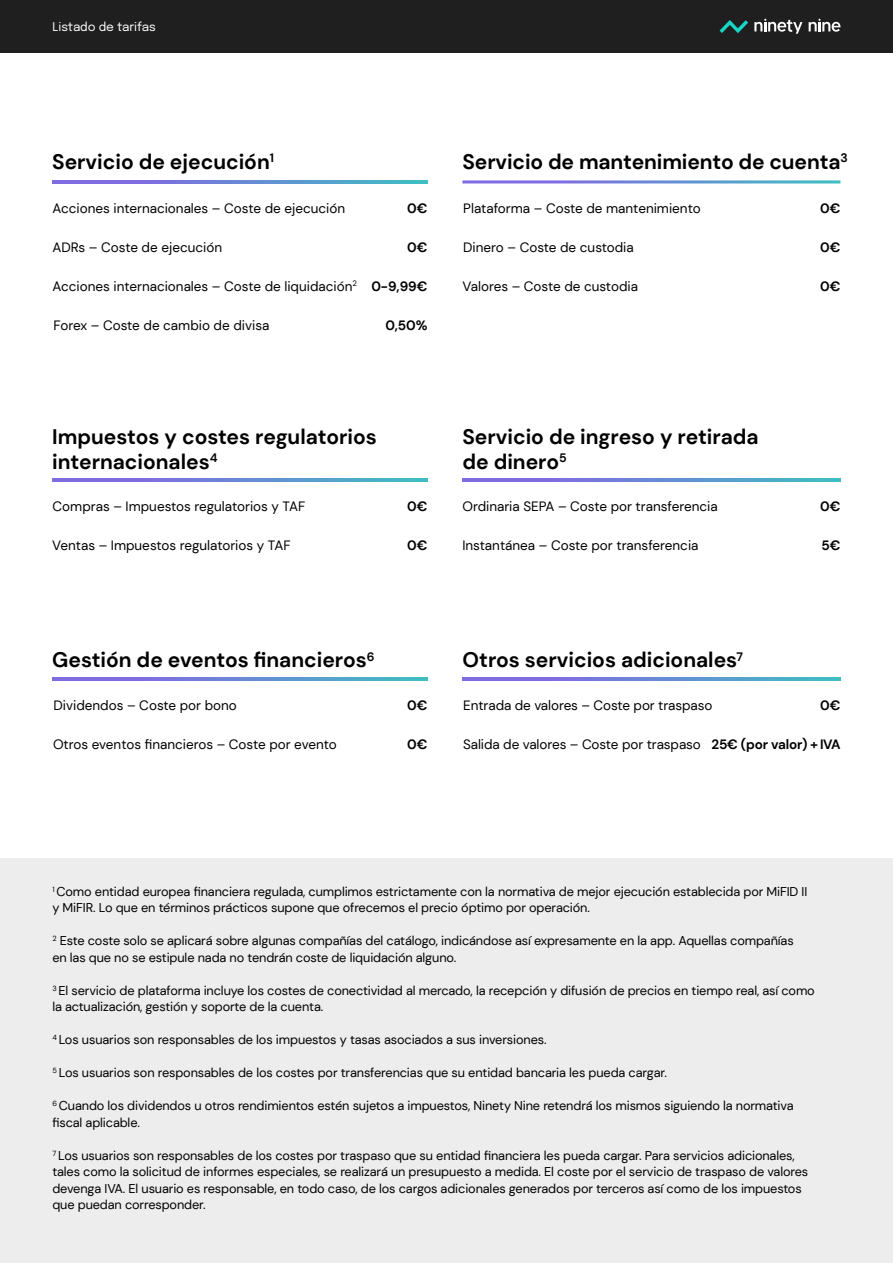
<style>
.page{position:relative;width:893px;height:1263px;background:#fff}
.page>*{position:absolute;margin:0;border:0;box-sizing:border-box;transform-origin:0 0}
.t1{font:700 21px/25.2px "DM Sans";color:#000}
.t2{font:13.5px "DM Sans";color:#000}
.t3{font:700 13.5px "DM Sans";letter-spacing:-.01em;color:#000}
.t4{font:12.75px/16.5px "DM Sans";letter-spacing:-.01em;color:#000}
.t5{font:12px "Epilogue";color:#fff}
</style>
<div class="page">
<div style="left:0;top:0;width:893px;height:52px;background:#1f1f1f"></div>
<div style="left:0;top:858px;width:893px;height:405px;background:#ededed"></div>
<svg style="left:754px;top:19px;width:48px;height:15px"></svg>
<svg style="left:809px;top:19px;width:31px;height:13px"></svg>
<svg style="left:719px;top:20px;width:29px;height:13px"></svg>
<svg style="left:52px;top:180px;width:376px;height:3px"></svg>
<svg style="left:462px;top:180px;width:378px;height:3px"></svg>
<svg style="left:52px;top:479px;width:376px;height:3px"></svg>
<svg style="left:462px;top:479px;width:378px;height:3px"></svg>
<svg style="left:52px;top:678px;width:376px;height:3px"></svg>
<svg style="left:462px;top:678px;width:378px;height:3px"></svg>
<p class="t5" style="left:52px;top:18px;width:105px">Listado de tarifas</p>
<h1 class="t1" style="left:52px;top:149px;width:223px">Servicio de ejecución<sup>1</sup></h1>
<p class="t2" style="left:52px;top:200px;width:294px">Acciones internacionales – Coste de ejecución</p>
<p class="t2" style="left:52px;top:239px;width:171px">ADRs – Coste de ejecución</p>
<p class="t2" style="left:52px;top:278px;width:306px">Acciones internacionales – Coste de liquidación<sup>2</sup></p>
<p class="t2" style="left:54px;top:317px;width:217px">Forex – Coste de cambio de divisa</p>
<p class="t3" style="left:407px;top:200px;width:22px">0€</p>
<p class="t3" style="left:407px;top:239px;width:22px">0€</p>
<p class="t3" style="left:371px;top:278px;width:58px">0-9,99€</p>
<p class="t3" style="left:385px;top:317px;width:44px">0,50%</p>
<h1 class="t1" style="left:462px;top:149px;width:387px">Servicio de mantenimiento de cuenta<sup>3</sup></h1>
<p class="t2" style="left:463px;top:200px;width:239px">Plataforma – Coste de mantenimiento</p>
<p class="t2" style="left:463px;top:239px;width:172px">Dinero – Coste de custodia</p>
<p class="t2" style="left:462px;top:278px;width:177px">Valores – Coste de custodia</p>
<p class="t3" style="left:820px;top:200px;width:22px">0€</p>
<p class="t3" style="left:820px;top:239px;width:22px">0€</p>
<p class="t3" style="left:820px;top:278px;width:22px">0€</p>
<h1 class="t1" style="left:52px;top:424px;width:326px">Impuestos y costes regulatorios internacionales<sup>4</sup></h1>
<p class="t2" style="left:53px;top:498px;width:254px">Compras – Impuestos regulatorios y TAF</p>
<p class="t2" style="left:52px;top:537px;width:240px">Ventas – Impuestos regulatorios y TAF</p>
<p class="t3" style="left:407px;top:498px;width:22px">0€</p>
<p class="t3" style="left:407px;top:537px;width:22px">0€</p>
<h1 class="t1" style="left:462px;top:424px;width:298px">Servicio de ingreso y retirada de dinero<sup>5</sup></h1>
<p class="t2" style="left:462px;top:498px;width:257px">Ordinaria SEPA – Coste por transferencia</p>
<p class="t2" style="left:462px;top:537px;width:238px">Instantánea – Coste por transferencia</p>
<p class="t3" style="left:820px;top:498px;width:22px">0€</p>
<p class="t3" style="left:821px;top:537px;width:21px">5€</p>
<h1 class="t1" style="left:52px;top:647px;width:324px">Gestión de eventos financieros<sup>6</sup></h1>
<h1 class="t1" style="left:463px;top:647px;width:282px">Otros servicios adicionales<sup>7</sup></h1>
<p class="t2" style="left:54px;top:697px;width:185px">Dividendos – Coste por bono</p>
<p class="t2" style="left:53px;top:736px;width:285px">Otros eventos financieros – Coste por evento</p>
<p class="t3" style="left:407px;top:697px;width:22px">0€</p>
<p class="t3" style="left:407px;top:736px;width:22px">0€</p>
<p class="t2" style="left:463px;top:697px;width:251px">Entrada de valores – Coste por traspaso</p>
<p class="t2" style="left:463px;top:736px;width:239px">Salida de valores – Coste por traspaso</p>
<p class="t3" style="left:820px;top:697px;width:22px">0€</p>
<p class="t3" style="left:711px;top:736px;width:131px">25€ (por valor) + IVA</p>
<p class="t4" style="left:52px;top:883px;width:756px"><sup>1</sup> Como entidad europea financiera regulada, cumplimos estrictamente con la normativa de mejor ejecución establecida por MiFID II y MiFIR. Lo que en términos prácticos supone que ofrecemos el precio óptimo por operación.</p>
<p class="t4" style="left:52px;top:932px;width:743px"><sup>2</sup> Este coste solo se aplicará sobre algunas compañías del catálogo, indicándose así expresamente en la app. Aquellas compañías en las que no se estipule nada no tendrán coste de liquidación alguno.</p>
<p class="t4" style="left:52px;top:982px;width:764px"><sup>3</sup> El servicio de plataforma incluye los costes de conectividad al mercado, la recepción y difusión de precios en tiempo real, así como la actualización, gestión y soporte de la cuenta.</p>
<p class="t4" style="left:52px;top:1031px;width:496px"><sup>4</sup> Los usuarios son responsables de los impuestos y tasas asociados a sus inversiones.</p>
<p class="t4" style="left:52px;top:1064px;width:616px"><sup>5</sup> Los usuarios son responsables de los costes por transferencias que su entidad bancaria les pueda cargar.</p>
<p class="t4" style="left:52px;top:1097px;width:743px"><sup>6</sup> Cuando los dividendos u otros rendimientos estén sujetos a impuestos, Ninety Nine retendrá los mismos siguiendo la normativa fiscal aplicable.</p>
<p class="t4" style="left:52px;top:1147px;width:757px"><sup>7</sup> Los usuarios son responsables de los costes por traspaso que su entidad financiera les pueda cargar. Para servicios adicionales, tales como la solicitud de informes especiales, se realizará un presupuesto a medida. El coste por el servicio de traspaso de valores devenga IVA. El usuario es responsable, en todo caso, de los cargos adicionales generados por terceros así como de los impuestos que puedan corresponder.</p>
</div>
